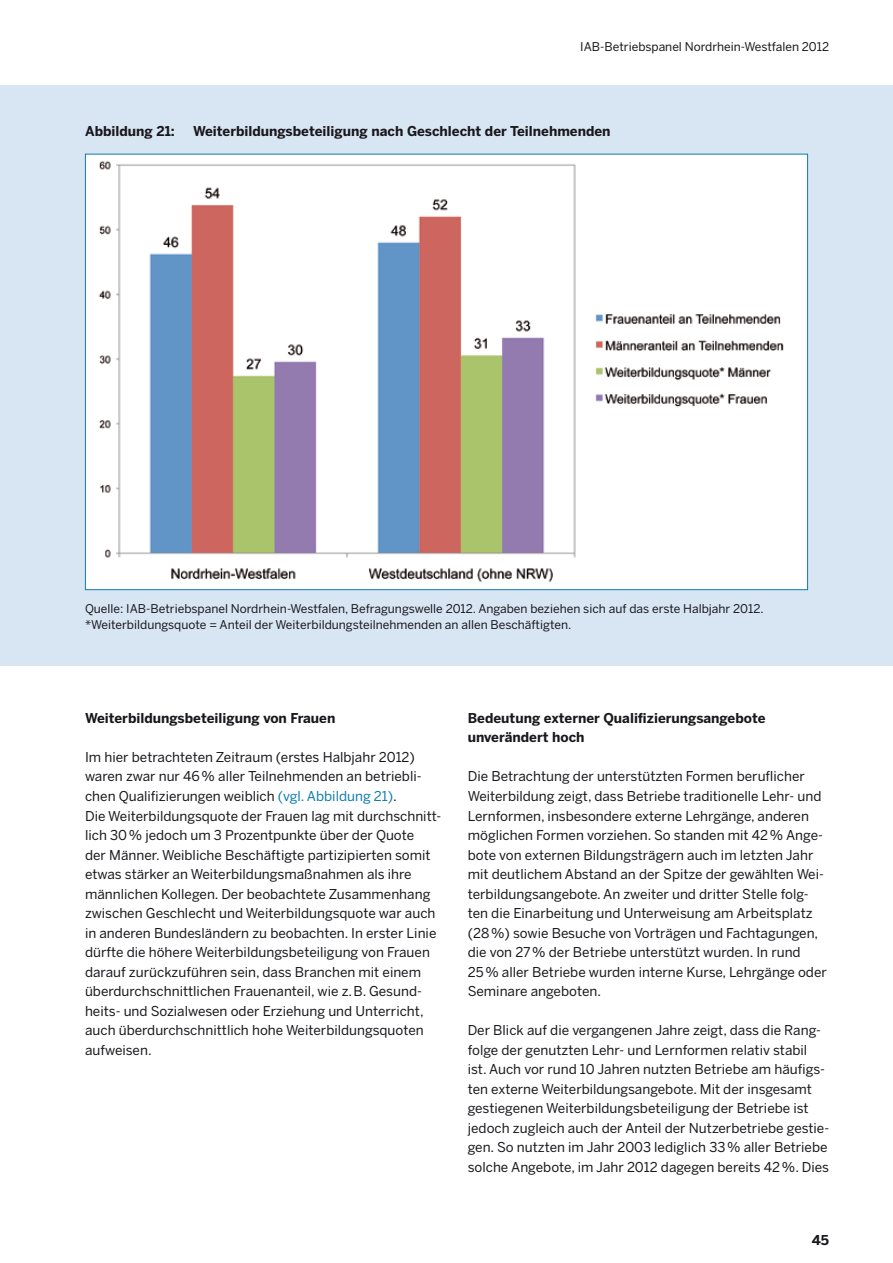
<style>
.page{position:relative;width:893px;height:1263px;background:#fff}
.page>*{position:absolute;margin:0;border:0;box-sizing:border-box;transform-origin:0 0}
.Fließ_Abst{font:13.5px/19.5px "Benton Sans";color:#1a171c}
.Fließ{font:13.5px/19.5px "Benton Sans";color:#1a171c}
.H4--Über{font:700 13.5px/19.5px "Benton Sans";color:#1a171c}
.BU_Abbildung{font:700 13.5px "Benton Sans";color:#1a171c}
.BU_Quelle{font:12px/15.6px "Benton Sans";color:#1a171c}
.s1{color:#0f7baf}
</style>
<div class="page">
<div style="left:0;top:85px;width:893px;height:580px;background:#d8e6f4"></div>
<img style="left:89px;top:156px;width:717px;height:432px">
<p class="BU_Quelle" style="left:580px;top:38px;width:250px">IAB-Betriebspanel Nordrhein-Westfalen 2012</p>
<p class="BU_Abbildung" style="left:85px;top:123px;width:91px">Abbildung 21:</p>
<p class="BU_Abbildung" style="left:193px;top:123px;width:419px">Weiterbildungsbeteiligung nach Geschlecht der Teilnehmenden</p>
<p class="BU_Quelle" style="left:85px;top:601px;width:680px">Quelle: IAB-Betriebspanel Nordrhein-Westfalen, Befragungswelle 2012. Angaben beziehen sich auf das erste Halbjahr 2012. *Weiterbildungsquote = Anteil der Weiterbildungsteilnehmenden an allen Beschäftigten.</p>
<p class="H4--Über" style="left:85px;top:708px;width:252px">Weiterbildungsbeteiligung von Frauen</p>
<p class="Fließ" style="left:85px;top:747px;width:338px">Im hier betrachteten Zeitraum (erstes Halbjahr 2012) waren zwar nur 46% aller Teilnehmenden an betriebli&shy;chen Qualifizierungen weiblich <span class="s1">(vgl. Abbildung 21)</span>.</p>
<p class="Fließ" style="left:85px;top:806px;width:358px">Die Weiterbildungsquote der Frauen lag mit durchschnitt&shy;lich 30% jedoch um 3 Prozentpunkte über der Quote<br>der Männer. Weibliche Beschäftigte partizipierten somit etwas stärker an Weiterbildungsmaßnahmen als ihre männlichen Kollegen. Der beobachtete Zusammenhang zwischen Geschlecht und Weiterbildungsquote war auch in anderen Bundesländern zu beobachten. In erster Linie dürfte die höhere Weiterbildungsbeteiligung von Frauen darauf zurückzuführen sein, dass Branchen mit einem überdurchschnittlichen Frauenanteil, wie z.B. Gesund&shy;heits- und Sozialwesen oder Erziehung und Unterricht, auch überdurchschnittlich hohe Weiterbildungsquoten aufweisen.</p>
<p class="H4--Über" style="left:468px;top:708px;width:299px">Bedeutung externer Qualifizierungsangebote unverändert hoch</p>
<p class="Fließ_Abst" style="left:468px;top:767px;width:361px">Die Betrachtung der unterstützten Formen beruflicher Weiterbildung zeigt, dass Betriebe traditionelle Lehr- und Lernformen, insbesondere externe Lehrgänge, anderen möglichen Formen vorziehen. So standen mit 42% Ange&shy;bote von externen Bildungsträgern auch im letzten Jahr mit deutlichem Abstand an der Spitze der gewählten Wei&shy;terbildungsangebote. An zweiter und dritter Stelle folg&shy;ten die Einarbeitung und Unterweisung am Arbeitsplatz (28%) sowie Besuche von Vorträgen und Fachtagungen, die von 27% der Betriebe unterstützt wurden. In rund 25% aller Betriebe wurden interne Kurse, Lehrgänge oder Seminare angeboten.</p>
<p class="Fließ_Abst" style="left:468px;top:1020px;width:363px">Der Blick auf die vergangenen Jahre zeigt, dass die Rang&shy;folge der genutzten Lehr- und Lernformen relativ stabil ist. Auch vor rund 10 Jahren nutzten Betriebe am häufigs&shy;ten externe Weiterbildungsangebote. Mit der insgesamt gestiegenen Weiterbildungsbeteiligung der Betriebe ist jedoch zugleich auch der Anteil der Nutzerbetriebe gestie&shy;gen. So nutzten im Jahr 2003 lediglich 33% aller Betriebe solche Angebote, im Jahr 2012 dagegen bereits 42%. Dies</p>
<p class="BU_Abbildung" style="left:812px;top:1232px;width:19px">45</p>
</div>
